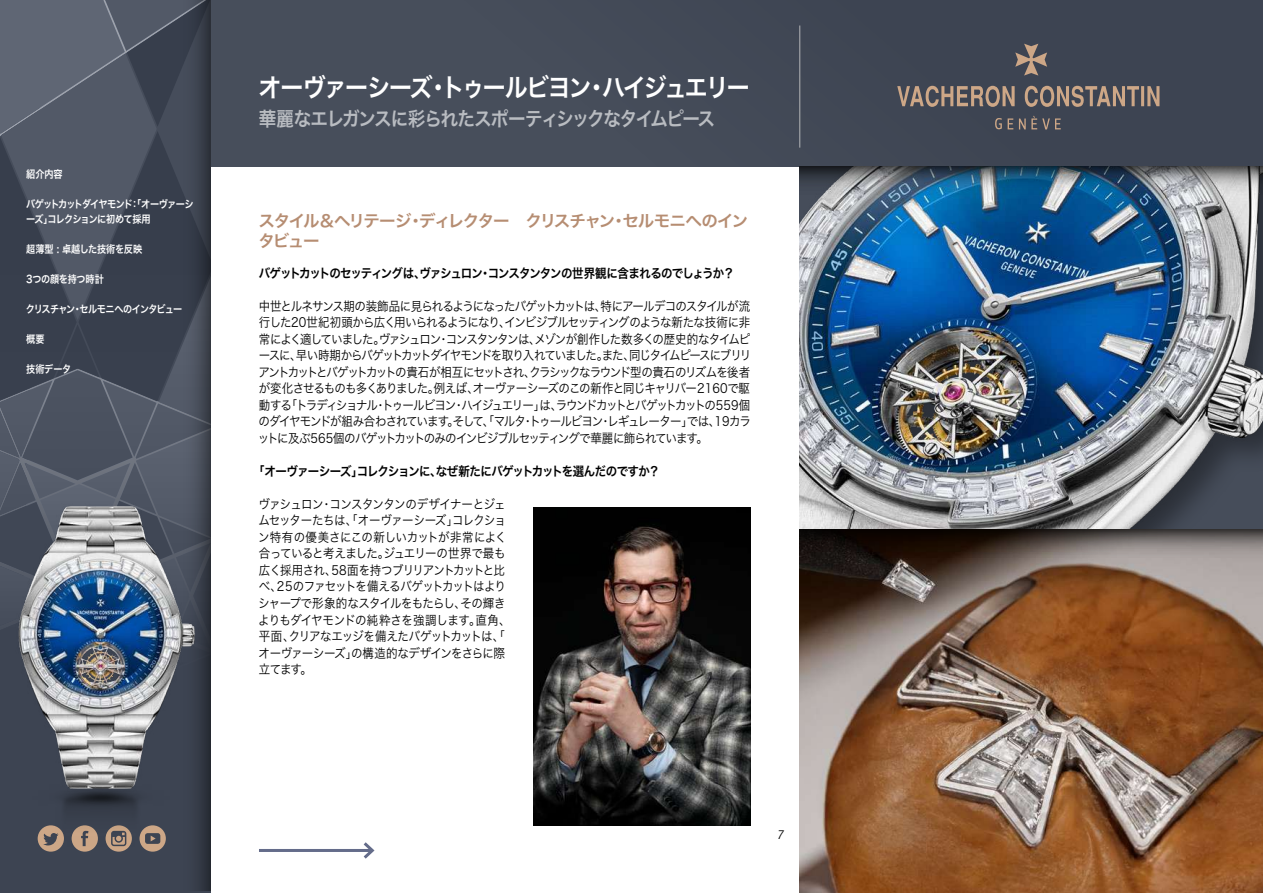
<style>
.page{position:relative;width:1263px;height:893px;background:#fff}
.page>*{position:absolute;margin:0;border:0;box-sizing:border-box;transform-origin:0 0}
.t1{font:25.5px "Hira Kaku Pro W6";letter-spacing:-.08em;color:#fff;scale:.9 1}
.t2{font:19.5px "Hira Kaku Pro W6";letter-spacing:-.07em;color:#b9bcc1;scale:.9 1}
.t3{font:16.5px/19.8px "Hira Kaku Pro W6";letter-spacing:-.09em;color:#b68d72}
.t4{font:12.75px/16.5px "Hira Kaku Pro W3";letter-spacing:-.06em;color:#000;text-align:justify;scale:.9 1}
.t5{font:12.75px "Hira Kaku Pro W6";letter-spacing:-.075em;color:#000;scale:.9 1}
.t6{font:12.75px "Hira Kaku Pro W6";letter-spacing:-.055em;color:#000;scale:.9 1}
.t7{font:italic 12.75px "Prelo";color:#000}
.t8{font:10.5px/15px "Hira Kaku Pro W6";letter-spacing:-.09em;color:#fff;scale:.87 1}
.t9{font:10.5px "Hira Kaku Pro W6";letter-spacing:-.075em;color:#fff;scale:.87 1}
.t10{font:10.5px "Hira Kaku Pro W6";letter-spacing:-.015em;color:#fff;scale:.87 1}
.t11{font:10.5px "Hira Kaku Pro W6";letter-spacing:-.05em;color:#fff;scale:.87 1}
.t12{font:10.5px "Hira Kaku Pro W6";letter-spacing:-.03em;color:#fff;scale:.87 1}
</style>
<div class="page">
<div style="left:210px;top:0;width:1053px;height:166px;background:#474e5b"></div>
<hr style="left:799px;top:26px;width:1px;height:122px;background:#b4b5b7">
<svg style="left:897px;top:44px;width:262px;height:85px"></svg>
<div style="left:0;top:0;width:210px;height:893px;background:#3d4452"></div>
<div style="left:163px;top:0;width:47px;height:891px;background:linear-gradient(to right,#424a59,#2f343f)"></div>
<svg style="left:0;top:0;width:210px;height:867px"></svg>
<hr style="left:259px;top:849px;width:113px;height:3px;background:#646c8a">
<svg style="left:363px;top:842px;width:12px;height:17px"></svg>
<img style="left:16px;top:812px;width:171px;height:38px">
<img style="left:0;top:480px;width:211px;height:332px">
<img style="left:799px;top:214px;width:464px;height:316px">
<div style="left:799px;top:530px;width:464px;height:363px;background:#000;opacity:.38"></div>
<img style="left:799px;top:166px;width:464px;height:48px">
<img style="left:533px;top:507px;width:218px;height:319px">
<svg style="left:799px;top:530px;width:464px;height:47px;background:#5a4f49"></svg>
<p class="t11" style="left:26px;top:165px;width:43px">紹介内容</p>
<p class="t8" style="left:26px;top:196px;width:194px">バゲットカットダイヤモンド：「オーヴァーシーズ」コレクションに初めて採用</p>
<p class="t10" style="left:26px;top:240px;width:135px">超薄型 : 卓越した技術を反映</p>
<p class="t12" style="left:26px;top:270px;width:91px">3つの顔を持つ時計</p>
<p class="t9" style="left:26px;top:300px;width:181px">クリスチャン・セルモニへのインタビュー</p>
<p class="t11" style="left:26px;top:330px;width:23px">概要</p>
<p class="t11" style="left:26px;top:360px;width:53px">技術データ</p>
<h1 class="t1" style="left:259px;top:65px;width:547px">オーヴァーシーズ・トゥールビヨン・ハイジュエリー</h1>
<h2 class="t2" style="left:259px;top:101px;width:508px">華麗なエレガンスに彩られたスポーティシックなタイムピース</h2>
<p class="t3" style="left:258px;top:210px;width:491px">スタイル＆ヘリテージ・ディレクター　クリスチャン・セルモニへのインタビュー</p>
<p class="t5" style="left:259px;top:262px;width:530px">バゲットカットのセッティングは、ヴァシュロン・コンスタンタンの世界観に含まれるのでしょうか？</p>
<p class="t4" style="left:258px;top:297px;width:550px">中世とルネサンス期の装飾品に見られるようになったバゲットカットは、特にアールデコのスタイルが流行した20世紀初頭から広く用いられるようになり、インビジブルセッティングのような新たな技術に非常によく適していました。ヴァシュロン・コンスタンタンは、メゾンが創作した数多くの歴史的なタイムピースに、早い時期からバゲットカットダイヤモンドを取り入れていました。また、同じタイムピースにブリリアントカットとバゲットカットの貴石が相互にセットされ、クラシックなラウンド型の貴石のリズムを後者が変化させるものも多くありました。例えば、オーヴァーシーズのこの新作と同じキャリバー2160で駆動する「トラディショナル・トゥールビヨン・ハイジュエリー」は、ラウンドカットとバゲットカットの559個のダイヤモンドが組み合わされています。そして、「マルタ・トゥールビヨン・レギュレーター」では、19カラットに及ぶ565個のバゲットカットのみのインビジブルセッティングで華麗に飾られています。</p>
<p class="t6" style="left:253px;top:460px;width:453px">「オーヴァーシーズ」コレクションに、なぜ新たにバゲットカットを選んだのですか？</p>
<p class="t4" style="left:258px;top:495px;width:282px;text-align:left">ヴァシュロン・コンスタンタンのデザイナーとジェムセッターたちは、「オーヴァーシーズ」コレクション特有の優美さにこの新しいカットが非常によく合っていると考えました。ジュエリーの世界で最も広く採用され、58面を持つブリリアントカットと比べ、25のファセットを備えるバゲットカットはよりシャープで形象的なスタイルをもたらし、その輝きよりもダイヤモンドの純粋さを強調します。直角、平面、クリアなエッジを備えたバゲットカットは、「オーヴァーシーズ」の構造的なデザインをさらに際立てます。</p>
<p class="t7" style="left:777px;top:826px;width:8px">7</p>
</div>
